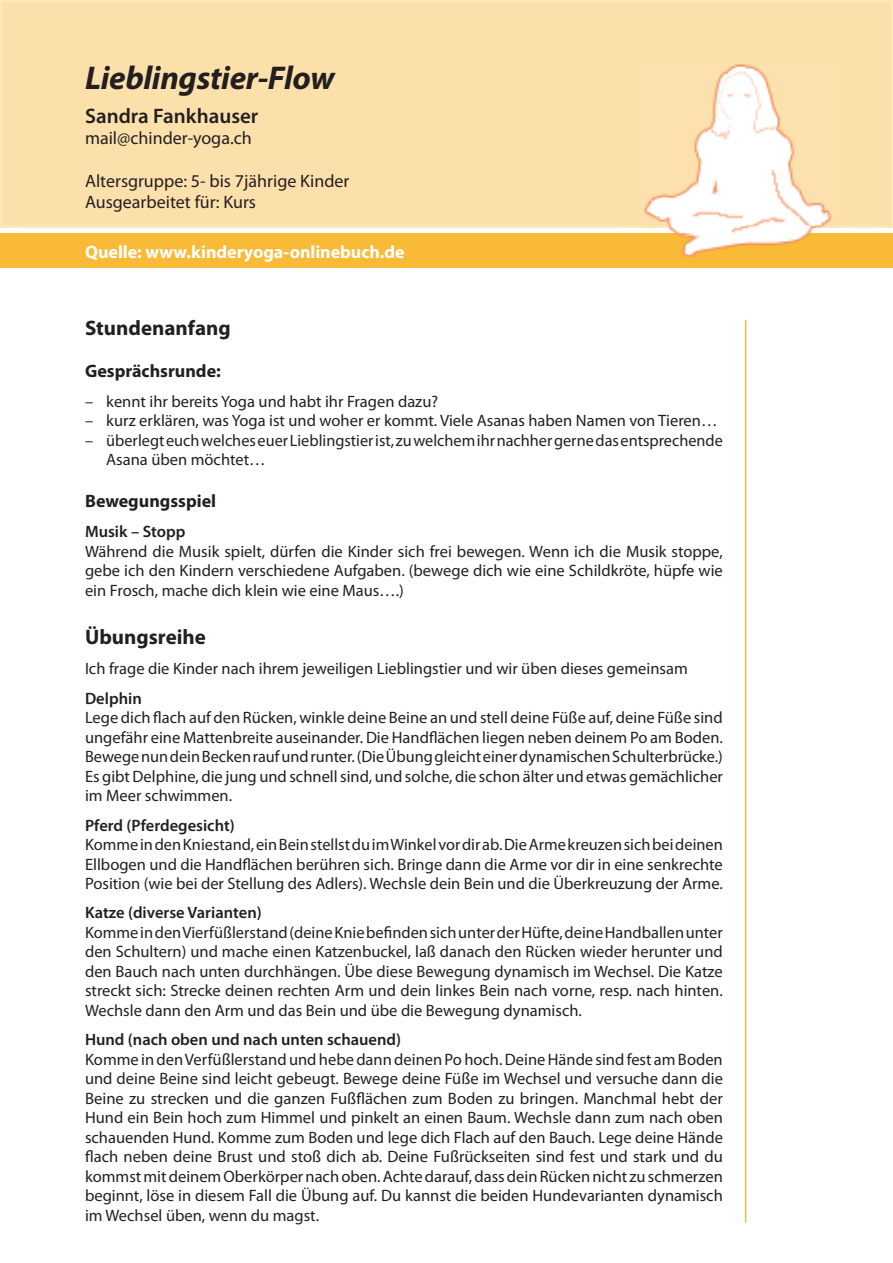
<style>
.page{position:relative;width:893px;height:1263px;background:#fff}
.page>*{position:absolute;margin:0;border:0;box-sizing:border-box;transform-origin:0 0}
.t1{font:italic 700 33px "Myriad Pro";letter-spacing:-.01em;color:#231f20}
.t2{font:700 21px "Myriad Pro";color:#231f20}
.t3{font:600 21px "Myriad Pro";color:#231f20}
.t4{font:18px/21px "Myriad Pro";color:#231f20}
.t5{font:700 18px "Myriad Pro";letter-spacing:-.005em;color:#fff}
.t6{font:700 18px "Myriad Pro";color:#231f20}
.t7{font:16.5px/19.5px "Myriad Pro";color:#231f20;text-align:justify}
.t8{font:600 16.5px "Myriad Pro";color:#231f20}
</style>
<div class="page">
<hr style="left:745px;top:320px;width:1px;height:902px;background:#f8ba37">
<div style="left:0;top:0;width:893px;height:228px;background:#fce0ac"></div>
<div style="left:0;top:234px;width:893px;height:34px;background:#f8ba37"></div>
<img style="left:636px;top:64px;width:203px;height:193px">
<h1 class="t1" style="left:85px;top:56px;width:251px">Lieblingstier-Flow</h1>
<p class="t3" style="left:85px;top:103px;width:175px">Sandra Fankhauser</p>
<p class="t4" style="left:85px;top:127px;width:168px">mail@chinder-yoga.ch</p>
<p class="t4" style="left:85px;top:170px;width:266px">Altersgruppe: 5- bis 7jährige Kinder<br>Ausgearbeitet für: Kurs</p>
<p class="t5" style="left:85px;top:240px;width:321px">Quelle: www.kinderyoga-onlinebuch.de</p>
<p class="t2" style="left:85px;top:314px;width:147px">Stundenanfang</p>
<p class="t6" style="left:85px;top:359px;width:137px">Gesprächsrunde:</p>
<p class="t7" style="left:85px;top:391px;width:355px">– kennt ihr bereits Yoga und habt ihr Fragen dazu?</p>
<p class="t7" style="left:85px;top:411px;width:634px">– kurz erklären, was Yoga ist und woher er kommt. Viele Asanas haben Namen von Tieren…</p>
<p class="t7" style="left:106px;top:430px;width:618px;text-indent:-21px">– überlegt euch welches euer Lieblingstier ist, zu welchem ihr nachher gerne das entsprechende<br>Asana üben möchtet…</p>
<p class="t6" style="left:85px;top:489px;width:133px">Bewegungsspiel</p>
<p class="t8" style="left:85px;top:521px;width:102px">Musik – Stopp</p>
<p class="t7" style="left:85px;top:541px;width:639px">Während die Musik spielt, dürfen die Kinder sich frei bewegen. Wenn ich die Musik stoppe, gebe ich den Kindern verschiedene Aufgaben. (bewege dich wie eine Schildkröte, hüpfe wie ein Frosch, mache dich klein wie eine Maus….)</p>
<p class="t2" style="left:85px;top:624px;width:122px">Übungsreihe</p>
<p class="t7" style="left:85px;top:659px;width:604px">Ich frage die Kinder nach ihrem jeweiligen Lieblingstier und wir üben dieses gemeinsam</p>
<p class="t8" style="left:85px;top:688px;width:58px">Delphin</p>
<p class="t7" style="left:85px;top:708px;width:639px">Lege dich flach auf den Rücken, winkle deine Beine an und stell deine Füße auf, deine Füße sind ungefähr eine Mattenbreite auseinander. Die Handflächen liegen neben deinem Po am Boden.<br>Bewege nun dein Becken rauf und runter. (Die Übung gleicht einer dynamischen Schulterbrücke.)<br>Es gibt Delphine, die jung und schnell sind, und solche, die schon älter und etwas gemächlicher im Meer schwimmen.</p>
<p class="t8" style="left:85px;top:814px;width:151px">Pferd (Pferdegesicht)</p>
<p class="t7" style="left:85px;top:834px;width:639px">Komme in den Kniestand, ein Bein stellst du im Winkel vor dir ab. Die Arme kreuzen sich bei deinen Ellbogen und die Handflächen berühren sich. Bringe dann die Arme vor dir in eine senkrechte Position (wie bei der Stellung des Adlers). Wechsle dein Bein und die Überkreuzung der Arme.</p>
<p class="t8" style="left:85px;top:902px;width:178px">Katze (diverse Varianten)</p>
<p class="t7" style="left:85px;top:922px;width:639px">Komme in den Vierfüßlerstand (deine Knie befinden sich unter der Hüfte, deine Handballen unter den Schultern) und mache einen Katzenbuckel, laß danach den Rücken wieder herunter und den Bauch nach unten durchhängen. Übe diese Bewegung dynamisch im Wechsel. Die Katze streckt sich: Strecke deinen rechten Arm und dein linkes Bein nach vorne, resp. nach hinten.<br>Wechsle dann den Arm und das Bein und übe die Bewegung dynamisch.</p>
<p class="t8" style="left:85px;top:1029px;width:318px">Hund (nach oben und nach unten schauend)</p>
<p class="t7" style="left:85px;top:1049px;width:639px">Komme in den Verfüßlerstand und hebe dann deinen Po hoch. Deine Hände sind fest am Boden und deine Beine sind leicht gebeugt. Bewege deine Füße im Wechsel und versuche dann die Beine zu strecken und die ganzen Fußflächen zum Boden zu bringen. Manchmal hebt der Hund ein Bein hoch zum Himmel und pinkelt an einen Baum. Wechsle dann zum nach oben schauenden Hund. Komme zum Boden und lege dich Flach auf den Bauch. Lege deine Hände flach neben deine Brust und stoß dich ab. Deine Fußrückseiten sind fest und stark und du kommst mit deinem Oberkörper nach oben. Achte darauf, dass dein Rücken nicht zu schmerzen beginnt, löse in diesem Fall die Übung auf. Du kannst die beiden Hundevarianten dynamisch im Wechsel üben, wenn du magst.</p>
</div>
